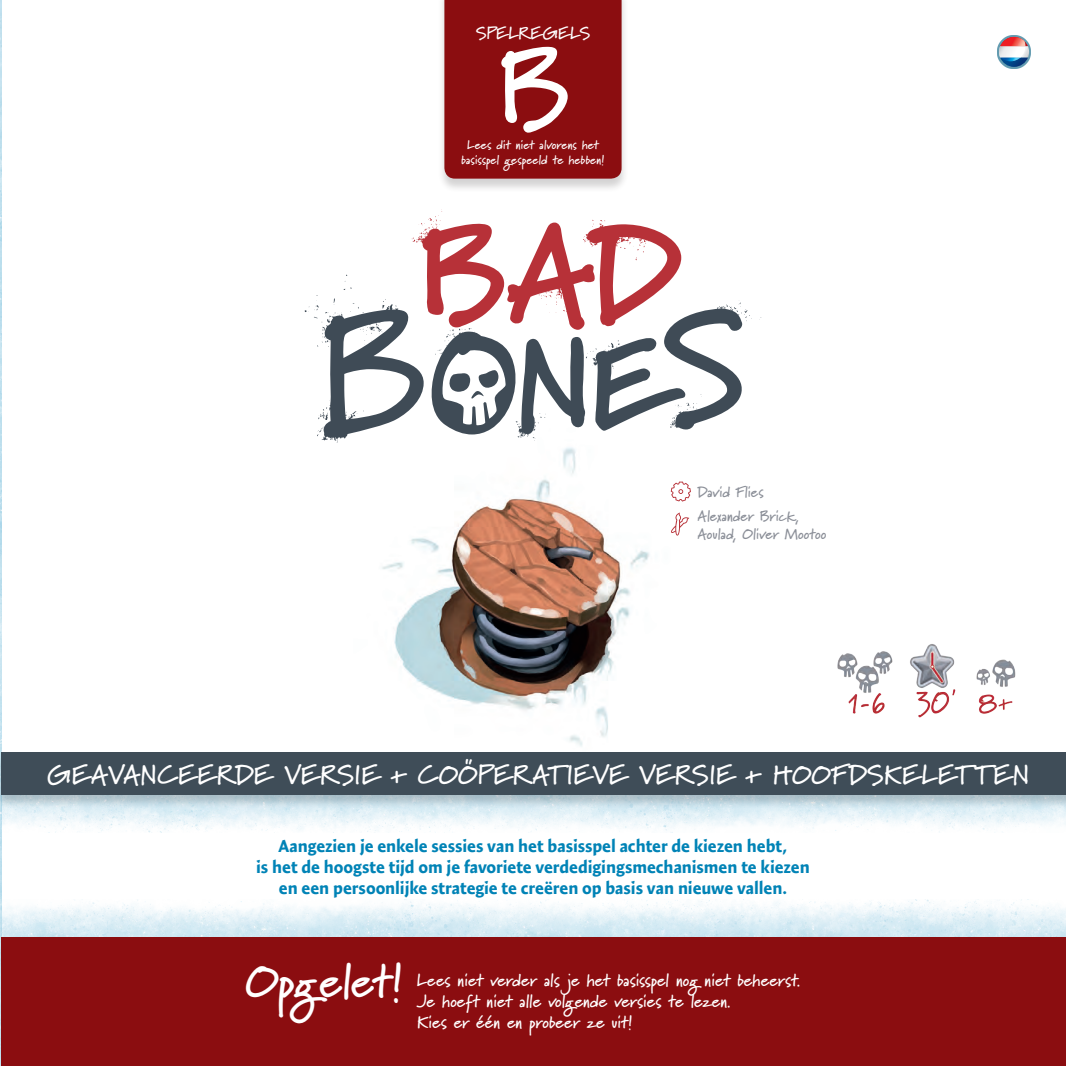
<style>
.page{position:relative;width:1066px;height:1066px;background:#fff}
.page>*{position:absolute;margin:0;border:0;box-sizing:border-box;transform-origin:0 0}
.t1{font:700 112.5px "Marydale";color:#fff}
.t2{font:700 47.12px "Marydale";letter-spacing:-.015em;color:#fff}
.t3{font:700 27.5px "Marydale";letter-spacing:.015em;color:#fff}
.t4{font:700 17.5px/21px "Expo Sans Pro";letter-spacing:-.005em;color:#0083b6;text-align:center}
.t5{font:700 17.5px/21px "Marydale";letter-spacing:-.005em;color:#fff}
.t6{font:700 15px/24px "Marydale";letter-spacing:-.01em;color:#8b8f98}
.t7{font:700 12.5px "Marydale";letter-spacing:-.005em;color:#fff}
</style>
<div class="page">
<img style="left:1px;top:899px;width:1065px;height:38px">
<img style="left:1px;top:809px;width:1065px;height:23px">
<img style="left:0;top:300px;width:1px;height:453px">
<img style="left:0;top:2px;width:1px;height:298px">
<img style="left:0;top:809px;width:1px;height:255px">
<img style="left:354px;top:447px;width:407px;height:306px">
<div style="left:1px;top:937px;width:1065px;height:129px;background:#8b0d10"></div>
<div style="left:437px;top:0;width:191px;height:193px;background:#231f20;opacity:.2"></div>
<div style="left:444px;top:0;width:178px;height:179px;background:#8b0d10"></div>
<div style="left:0;top:753px;width:1066px;height:56px;background:#231f20;opacity:.2"></div>
<div style="left:1px;top:753px;width:1065px;height:42px;background:#3f4d58"></div>
<svg style="left:412px;top:209px;width:269px;height:65px"></svg>
<svg style="left:305px;top:274px;width:456px;height:168px"></svg>
<img style="left:837px;top:644px;width:179px;height:74px">
<svg style="left:671px;top:482px;width:20px;height:20px"></svg>
<svg style="left:670px;top:512px;width:19px;height:24px"></svg>
<svg style="left:997px;top:35px;width:34px;height:34px"></svg>
<svg style="left:999px;top:37px;width:31px;height:30px"></svg>
<p class="t5" style="left:476px;top:22px;width:116px">SPELREGELS</p>
<h1 class="t1" style="left:497px;top:22px;width:73px">B</h1>
<p class="t7" style="left:461px;top:152px;width:145px">basisspel gespeeld te hebben!</p>
<p class="t7" style="left:467px;top:137px;width:133px">Lees dit niet alvorens het</p>
<p class="t6" style="left:697px;top:480px;width:103px">David Flies<br>Alexander Brick,</p>
<p class="t6" style="left:697px;top:522px;width:130px">Aoulad, Oliver Mootoo</p>
<h3 class="t3" style="left:47px;top:758px;width:984px">GEAVANCEERDE VERSIE + COÖPERATIEVE VERSIE + HOOFDSKELETTEN</h3>
<p class="t4" style="left:256px;top:835px;width:555px">Aangezien je enkele sessies van het basisspel achter de kiezen hebt,<br>is het de hoogste tijd om je favoriete verdedigingsmechanismen te kiezen en een persoonlijke strategie te creëren op basis van nieuwe vallen.</p>
<h2 class="t2" style="left:245px;top:953px;width:160px">Opgelet!</h2>
<p class="t5" style="left:417px;top:969px;width:385px">Lees niet verder als je het basisspel nog niet beheerst.<br>Je hoeft niet alle volgende versies te lezen.<br>Kies er één en probeer ze uit!</p>
</div>
